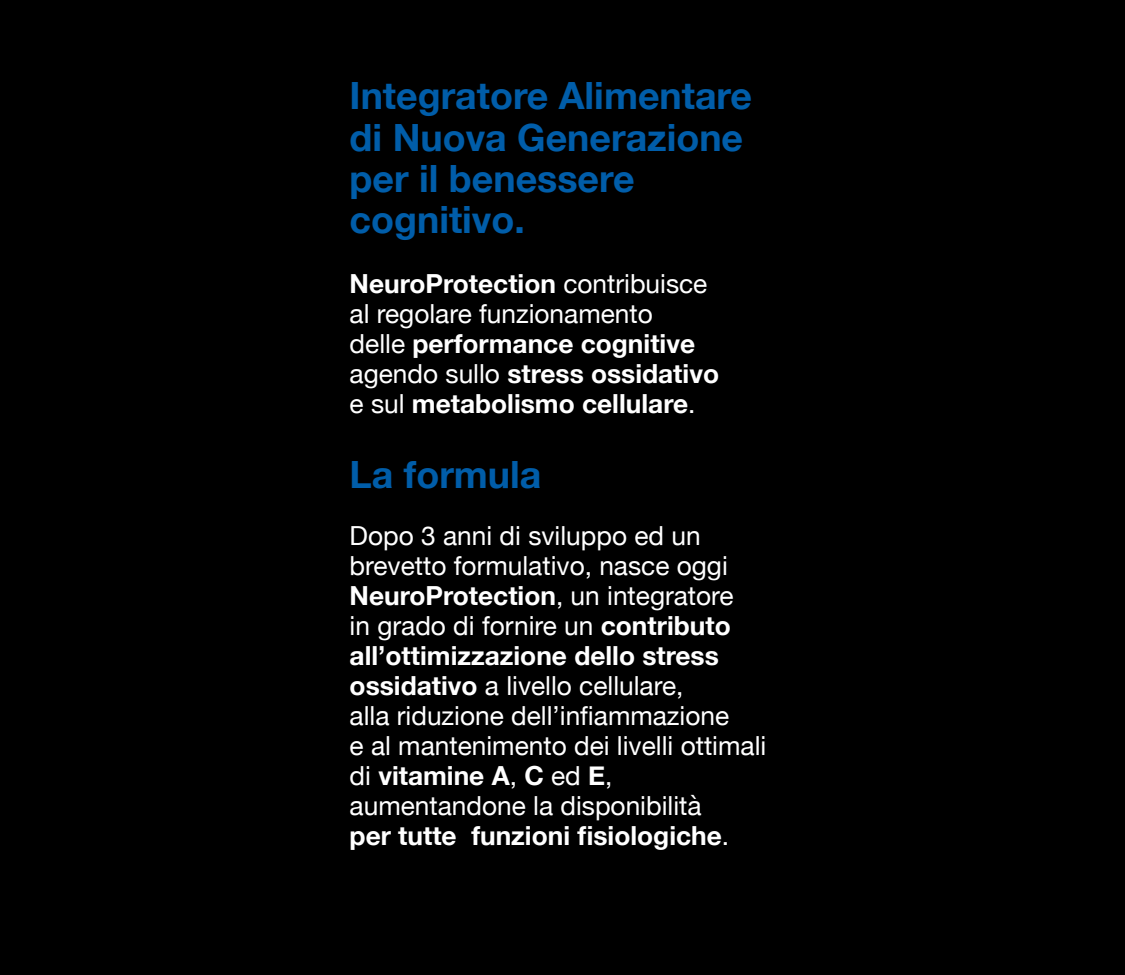
<style>
.page{position:relative;width:1125px;height:975px;background:#000}
.page>*{position:absolute;margin:0;border:0;box-sizing:border-box;transform-origin:0 0}
.t1{font:700 37.58px/41.3px "Helvetica Neue";color:#005da9}
.t2{font:26.25px/30.1px "Helvetica Neue";color:#fff}
.t3{font:700 26.25px/30.1px "Helvetica Neue";color:#fff}
.s1{font-weight:400}
.s2{font-weight:700}
</style>
<div class="page">
<h1 class="t1" style="left:350px;top:74px;width:404px">Integratore Alimentare di Nuova Generazione per il benessere cognitivo.</h1>
<p class="t3" style="left:350px;top:268px;width:371px">NeuroProtection <span class="s1">contribuisce al regolare funzionamento<br>delle</span> performance cognitive <span class="s1">agendo sullo</span> stress ossidativo <span class="s1">e sul</span> metabolismo cellulare<span class="s1">.</span></p>
<h1 class="t1" style="left:350px;top:454px;width:193px">La formula</h1>
<p class="t2" style="left:350px;top:520px;width:418px">Dopo 3 anni di sviluppo ed un brevetto formulativo, nasce oggi<br><span class="s2">NeuroProtection</span>, un integratore<br>in grado di fornire un <span class="s2">contributo all’ottimizzazione dello stress ossidativo</span> a livello cellulare,<br>alla riduzione dell’infiammazione<br>e al mantenimento dei livelli ottimali di <span class="s2">vitamine A</span>, <span class="s2">C</span> ed <span class="s2">E</span>, aumentandone la disponibilità<br><span class="s2">per tutte funzioni fisiologiche</span>.</p>
</div>
